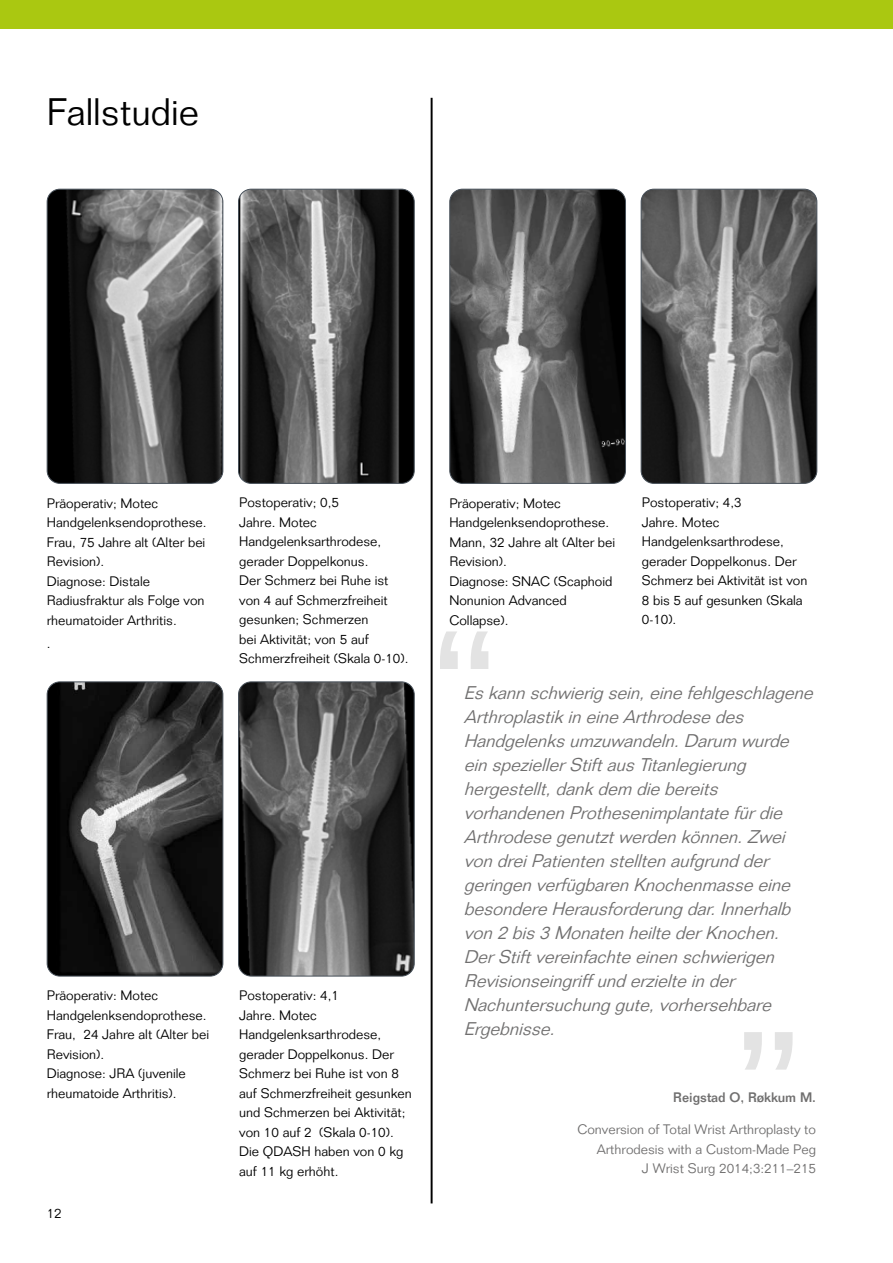
<style>
.page{position:relative;width:893px;height:1263px;background:#fff}
.page>*{position:absolute;margin:0;border:0;box-sizing:border-box;transform-origin:0 0}
.t1{font:300 37.5px "Folio Std";color:#000}
.t2{font:italic 300 18px/24px "Folio Std";color:#706f6f}
.t3{font:300 13.5px/19.5px "Folio Std";color:#000}
.t4{font:300 13.5px/19.5px "Folio Std";color:#706f6f;text-align:right}
.t5{font:500 13.5px "Folio Std";color:#706f6f}
</style>
<div class="page">
<hr style="left:431px;top:98px;width:2px;height:1105px;background:#000">
<img style="left:47px;top:189px;width:176px;height:294px">
<div style="left:47px;top:189px;width:176px;height:295px;border:1px solid #475059;border-radius:13px"></div>
<img style="left:238px;top:189px;width:176px;height:294px">
<div style="left:238px;top:189px;width:177px;height:295px;border:1px solid #475059;border-radius:13px"></div>
<img style="left:47px;top:682px;width:176px;height:294px">
<div style="left:47px;top:681px;width:176px;height:295px;border:1px solid #475059;border-radius:13px"></div>
<img style="left:238px;top:683px;width:176px;height:293px">
<div style="left:238px;top:681px;width:177px;height:295px;border:1px solid #475059;border-radius:13px"></div>
<img style="left:450px;top:189px;width:175px;height:294px">
<div style="left:449px;top:189px;width:177px;height:295px;border:1px solid #475059;border-radius:13px"></div>
<img style="left:641px;top:189px;width:176px;height:294px">
<div style="left:641px;top:189px;width:176px;height:295px;border:1px solid #475059;border-radius:13px"></div>
<svg style="left:744px;top:1032px;width:48px;height:37px"></svg>
<svg style="left:440px;top:631px;width:48px;height:38px"></svg>
<div style="left:0;top:0;width:893px;height:28px;background:#aac811"></div>
<h1 class="t1" style="left:47px;top:89px;width:154px">Fallstudie</h1>
<p class="t3" style="left:47px;top:493px;width:161px">Präoperativ; Motec<br>Handgelenksendoprothese.<br>Frau, 75 Jahre alt (Alter bei<br>Revision).<br>Diagnose: Distale<br>Radiusfraktur als Folge von rheumatoider Arthritis.</p>
<p class="t3" style="left:47px;top:634px;width:5px">.</p>
<p class="t3" style="left:239px;top:493px;width:171px">Postoperativ; 0,5<br>Jahre. Motec<br>Handgelenksarthrodese, gerader Doppelkonus.<br>Der Schmerz bei Ruhe ist von 4 auf Schmerzfreiheit gesunken; Schmerzen<br>bei Aktivität; von 5 auf<br>Schmerzfreiheit (Skala 0-10).</p>
<p class="t3" style="left:47px;top:986px;width:164px">Präoperativ: Motec<br>Handgelenksendoprothese.<br>Frau, 24 Jahre alt (Alter bei<br>Revision).<br>Diagnose: JRA (juvenile rheumatoide Arthritis).</p>
<p class="t3" style="left:239px;top:986px;width:174px">Postoperativ: 4,1<br>Jahre. Motec<br>Handgelenksarthrodese, gerader Doppelkonus. Der<br>Schmerz bei Ruhe ist von 8 auf Schmerzfreiheit gesunken und Schmerzen bei Aktivität; von 10 auf 2 (Skala 0-10).<br>Die QDASH haben von 0 kg auf 11 kg erhöht.</p>
<p class="t3" style="left:47px;top:1204px;width:17px">12</p>
<p class="t3" style="left:449px;top:493px;width:167px">Präoperativ; Motec<br>Handgelenksendoprothese.<br>Mann, 32 Jahre alt (Alter bei<br>Revision).<br>Diagnose: SNAC (Scaphoid<br>Nonunion Advanced<br>Collapse).</p>
<p class="t3" style="left:642px;top:493px;width:167px">Postoperativ; 4,3<br>Jahre. Motec<br>Handgelenksarthrodese, gerader Doppelkonus. Der<br>Schmerz bei Aktivität ist von<br>8 bis 5 auf gesunken (Skala<br>0-10).</p>
<p class="t2" style="left:464px;top:680px;width:356px">Eskannschwierigsein,einefehlgeschlagene ArthroplastikineineArthrodesedes Handgelenksumzuwandeln.Darum wurde einspeziellerStiftausTitanlegierung hergestellt,dankdem diebereits vorhandenenProthesenimplantatefürdie Arthrodesegenutztwerdenkönnen.Zwei vondreiPatientenstelltenaufgrundder geringenverfügbarenKnochenmasseeine besondereHerausforderungdar.Innerhalb von2bis3MonatenheiltederKnochen.<br>DerStiftvereinfachteeinenschwierigen Revisionseingriffunderzielteinder Nachuntersuchunggute,vorhersehbare Ergebnisse.</p>
<p class="t5" style="left:673px;top:1089px;width:144px">Reigstad O, Røkkum M.</p>
<p class="t4" style="left:577px;top:1120px;width:240px">Conversion of Total Wrist Arthroplasty to<br>Arthrodesis with a Custom-Made Peg<br>J Wrist Surg 2014;3:211–215</p>
</div>
